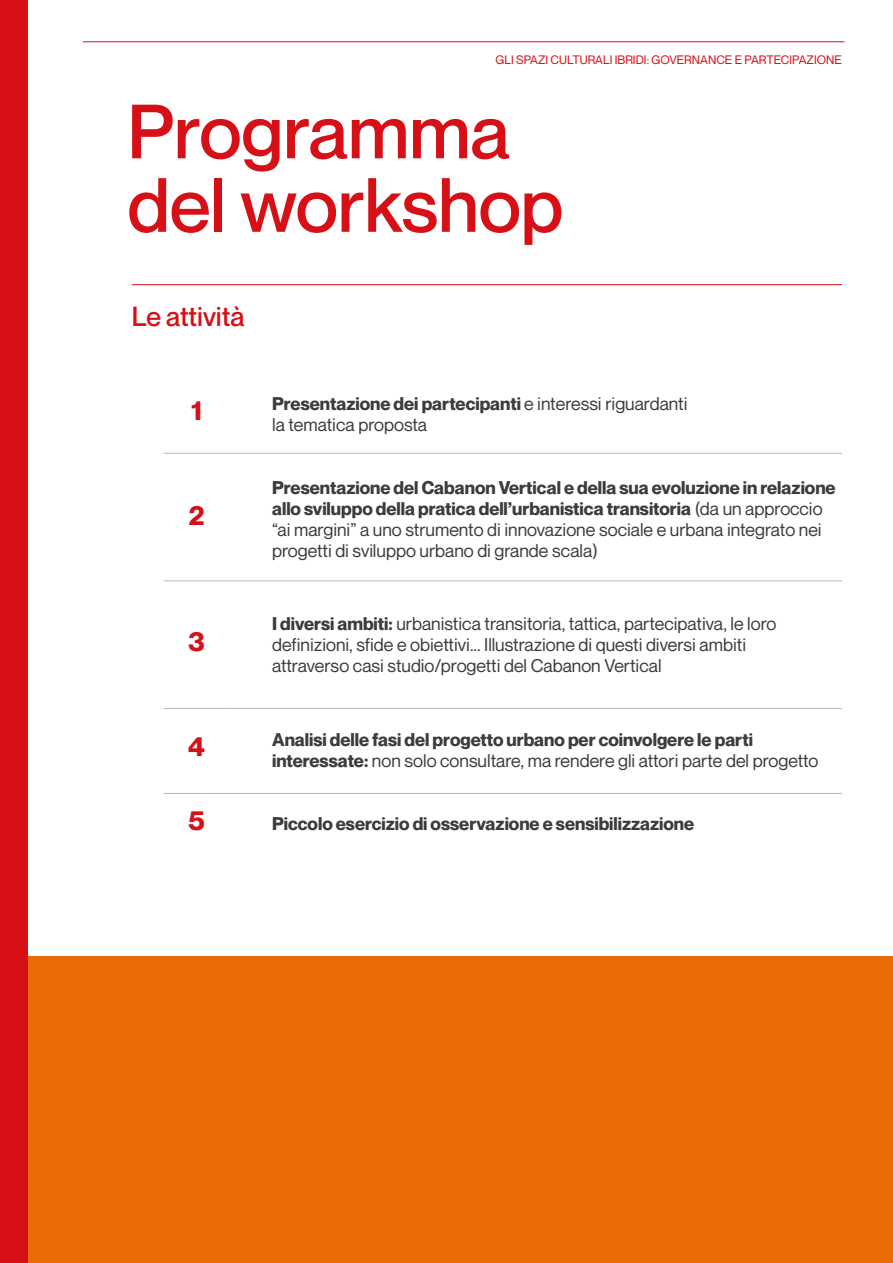
<style>
.page{position:relative;width:893px;height:1263px;background:#fff}
.page>*{position:absolute;margin:0;border:0;box-sizing:border-box;transform-origin:0 0}
.t1{font:500 75px/73.5px "Neue Montreal";color:#d61016}
.t2{font:500 27px "Neue Montreal";color:#d61016}
.t3{font:700 27px "Neue Montreal";color:#d61016}
.t4{font:18px/21px "Neue Montreal";color:#3c3c3c}
.t5{font:700 18px/21px "Neue Montreal";color:#3c3c3c}
.t6{font:12px "Neue Montreal";color:#d61016}
.s1{font-weight:700}
.s2{font-weight:400}
</style>
<div class="page">
<hr style="left:83px;top:42px;width:761px;height:1px;background:#d61016">
<div style="left:0;top:956px;width:893px;height:307px;background:#eb6b07"></div>
<div style="left:0;top:0;width:28px;height:1263px;background:#d61016"></div>
<hr style="left:132px;top:284px;width:710px;height:1px;background:#d61016">
<hr style="left:164px;top:453px;width:66px;height:1px;background:#b9b6b6">
<hr style="left:230px;top:453px;width:612px;height:1px;background:#b9b6b6">
<hr style="left:164px;top:581px;width:66px;height:1px;background:#b9b6b6">
<hr style="left:230px;top:581px;width:612px;height:1px;background:#b9b6b6">
<hr style="left:164px;top:708px;width:66px;height:1px;background:#b9b6b6">
<hr style="left:230px;top:708px;width:612px;height:1px;background:#b9b6b6">
<hr style="left:164px;top:793px;width:66px;height:1px;background:#b9b6b6">
<hr style="left:230px;top:793px;width:612px;height:1px;background:#b9b6b6">
<p class="t6" style="left:495px;top:52px;width:348px">GLI SPAZI CULTURALI IBRIDI: GOVERNANCE E PARTECIPAZIONE</p>
<h1 class="t1" style="left:128px;top:95px;width:437px">Programma del workshop</h1>
<h2 class="t2" style="left:132px;top:300px;width:114px">Le attività</h2>
<h2 class="t3" style="left:191px;top:394px;width:12px">1</h2>
<p class="t4" style="left:272px;top:393px;width:417px"><span class="s1">Presentazione dei partecipanti</span> e interessi riguardanti la tematica proposta</p>
<h2 class="t3" style="left:189px;top:499px;width:17px">2</h2>
<h2 class="t3" style="left:189px;top:625px;width:18px">3</h2>
<p class="t4" style="left:272px;top:477px;width:565px"><span class="s1">Presentazione del Cabanon Vertical e della sua evoluzione in relazione allo sviluppo della pratica dell’urbanistica transitoria</span> (da un approccio “ai margini” a uno strumento di innovazione sociale e urbana integrato nei progetti di sviluppo urbano di grande scala)</p>
<p class="t4" style="left:272px;top:613px;width:506px"><span class="s1">I diversi ambiti:</span> urbanistica transitoria, tattica, partecipativa, le loro definizioni, sfide e obiettivi... Illustrazione di questi diversi ambiti attraverso casi studio/progetti del Cabanon Vertical</p>
<h2 class="t3" style="left:188px;top:730px;width:18px">4</h2>
<p class="t5" style="left:272px;top:729px;width:548px">Analisi delle fasi del progetto urbano per coinvolgere le parti interessate: <span class="s2">non solo consultare, ma rendere gli attori parte del progetto</span></p>
<h2 class="t3" style="left:189px;top:803px;width:18px">5</h2>
<p class="t5" style="left:272px;top:813px;width:424px">Piccolo esercizio di osservazione e sensibilizzazione</p>
</div>
